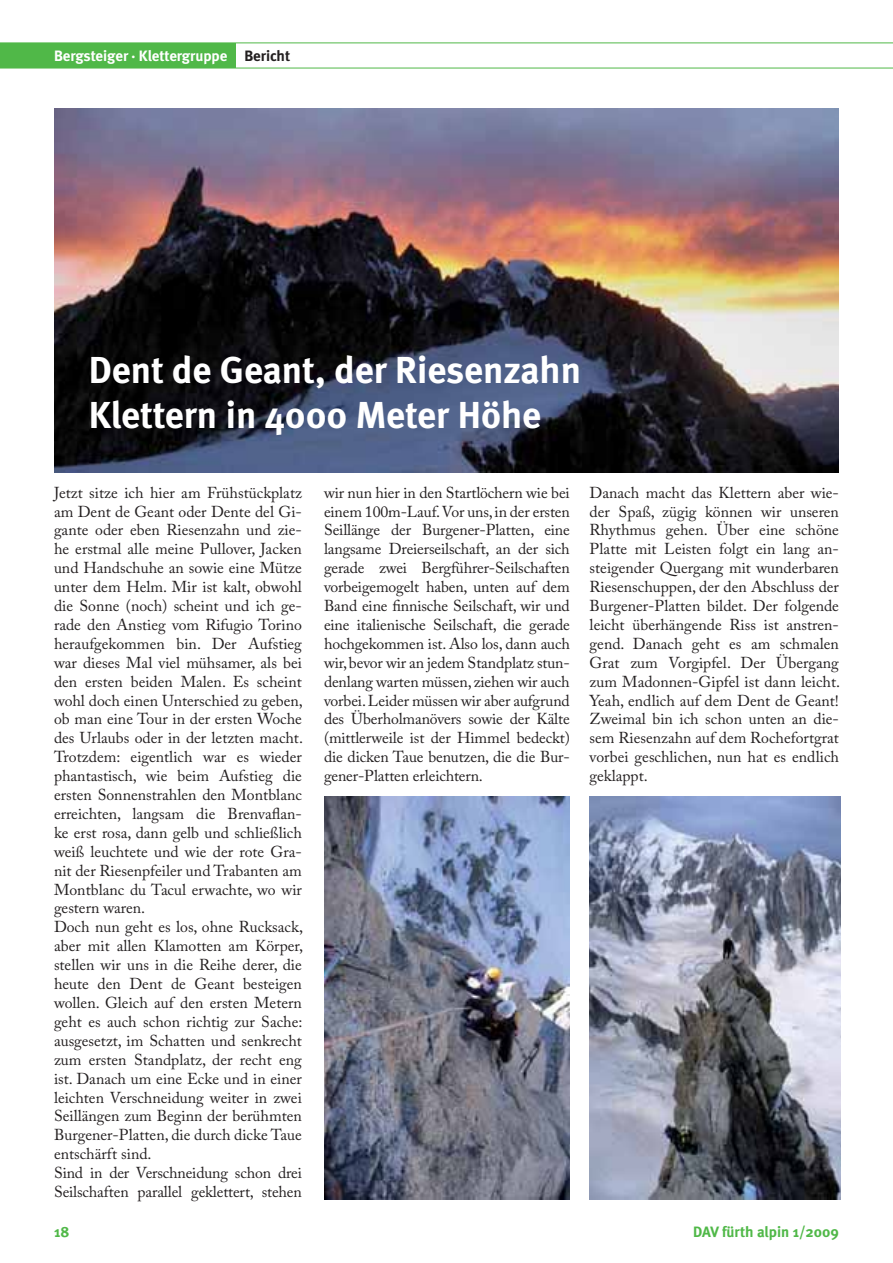
<style>
.page{position:relative;width:893px;height:1263px;background:#fff}
.page>*{position:absolute;margin:0;border:0;box-sizing:border-box;transform-origin:0 0}
.t1{font:700 37.5px/45px "Meta";color:#fff}
.t2{font:15.75px/18.9px "Adobe Caslon Pro";color:#231f20;text-align:justify}
.t3{font:700 15px "Meta";color:#fff}
.t4{font:700 15px "Meta";color:#50b848}
.s1{color:#231f20}
</style>
<div class="page">
<hr style="left:0;top:68px;width:893px;height:1px;background:#50b848">
<hr style="left:0;top:43px;width:893px;height:1px;background:#50b848">
<img style="left:54px;top:108px;width:785px;height:364px">
<div style="left:0;top:43px;width:235px;height:25px;background:#50b848"></div>
<img style="left:590px;top:796px;width:250px;height:403px">
<img style="left:324px;top:796px;width:246px;height:403px">
<p class="t3" style="left:54px;top:51px;width:238px">Bergsteiger · Klettergruppe <span class="s1">Bericht</span></p>
<h1 class="t1" style="left:89px;top:351px;width:494px">Dent de Geant, der Riesenzahn<br>Klettern in 4000 Meter Höhe</h1>
<p class="t2" style="left:54px;top:485px;width:251px;text-align:left">Jetzt sitze ich hier am Frühstückplatz am Dent de Geant oder Dente del Gi&shy;gante oder eben Riesenzahn und zie&shy;he erstmal alle meine Pullover, Jacken und Handschuhe an sowie eine Mütze unter dem Helm. Mir ist kalt, obwohl die Sonne (noch) scheint und ich ge&shy;rade den Anstieg vom Rifugio Torino herauf gekommen bin. Der Aufstieg war dieses Mal viel mühsamer, als bei den ersten beiden Malen. Es scheint wohl doch einen Unterschied zu geben, ob man eine Tour in der ersten Woche des Urlaubs oder in der letzten macht.<br>Trotzdem: eigentlich war es wieder phantastisch, wie beim Aufstieg die ersten Sonnenstrahlen den Montblanc erreichten, langsam die Brenvaflan&shy;ke erst rosa, dann gelb und schließlich weiß leuchtete und wie der rote Gra&shy;nit der Riesenpfeiler und Trabanten am Montblanc du Tacul erwachte, wo wir gestern waren.<br>Doch nun geht es los, ohne Rucksack, aber mit allen Klamotten am Körper, stellen wir uns in die Reihe derer, die heute den Dent de Geant besteigen wollen. Gleich auf den ersten Metern geht es auch schon richtig zur Sache: ausgesetzt, im Schatten und senkrecht zum ersten Standplatz, der recht eng ist. Danach um eine Ecke und in einer leichten Verschneidung weiter in zwei Seillängen zum Beginn der berühmten Burgener-Platten, die durch dicke Taue entschärft sind.<br>Sind in der Verschneidung schon drei Seilschaften parallel geklettert, stehen</p>
<p class="t2" style="left:324px;top:485px;width:247px">wir nun hier in den Startlöchern wie bei einem 100m-Lauf. Vor uns, in der ersten Seillänge der Burgener-Platten, eine langsame Dreierseilschaft, an der sich gerade zwei Bergführer-Seilschaften vorbeigemogelt haben, unten auf dem Band eine finnische Seilschaft, wir und eine italienische Seilschaft, die gerade hochgekommen ist. Also los, dann auch wir, bevor wir an jedem Standplatz stun&shy;denlang warten müssen, ziehen wir auch vorbei. Leider müssen wir aber aufgrund des Überholmanövers sowie der Kälte (mittlerweile ist der Himmel bedeckt) die dicken Taue benutzen, die die Bur&shy;gener-Platten erleichtern.</p>
<p class="t2" style="left:590px;top:485px;width:252px">Danach macht das Klettern aber wie&shy;der Spaß, zügig können wir unseren Rhythmus gehen. Über eine schöne Platte mit Leisten folgt ein lang an&shy;steigender Quergang mit wunderbaren Riesenschuppen, der den Abschluss der Burgener-Platten bildet. Der folgende leicht überhängende Riss ist anstren&shy;gend. Danach geht es am schmalen Grat zum Vorgipfel. Der Übergang zum Madonnen-Gipfel ist dann leicht.<br>Yeah, endlich auf dem Dent de Geant!<br>Zweimal bin ich schon unten an die&shy;sem Riesenzahn auf dem Rochefortgrat vorbei geschlichen, nun hat es endlich geklappt.</p>
<p class="t4" style="left:54px;top:1226px;width:17px">18</p>
<p class="t4" style="left:693px;top:1226px;width:147px">DAV fürth alpin 1/2009</p>
</div>
